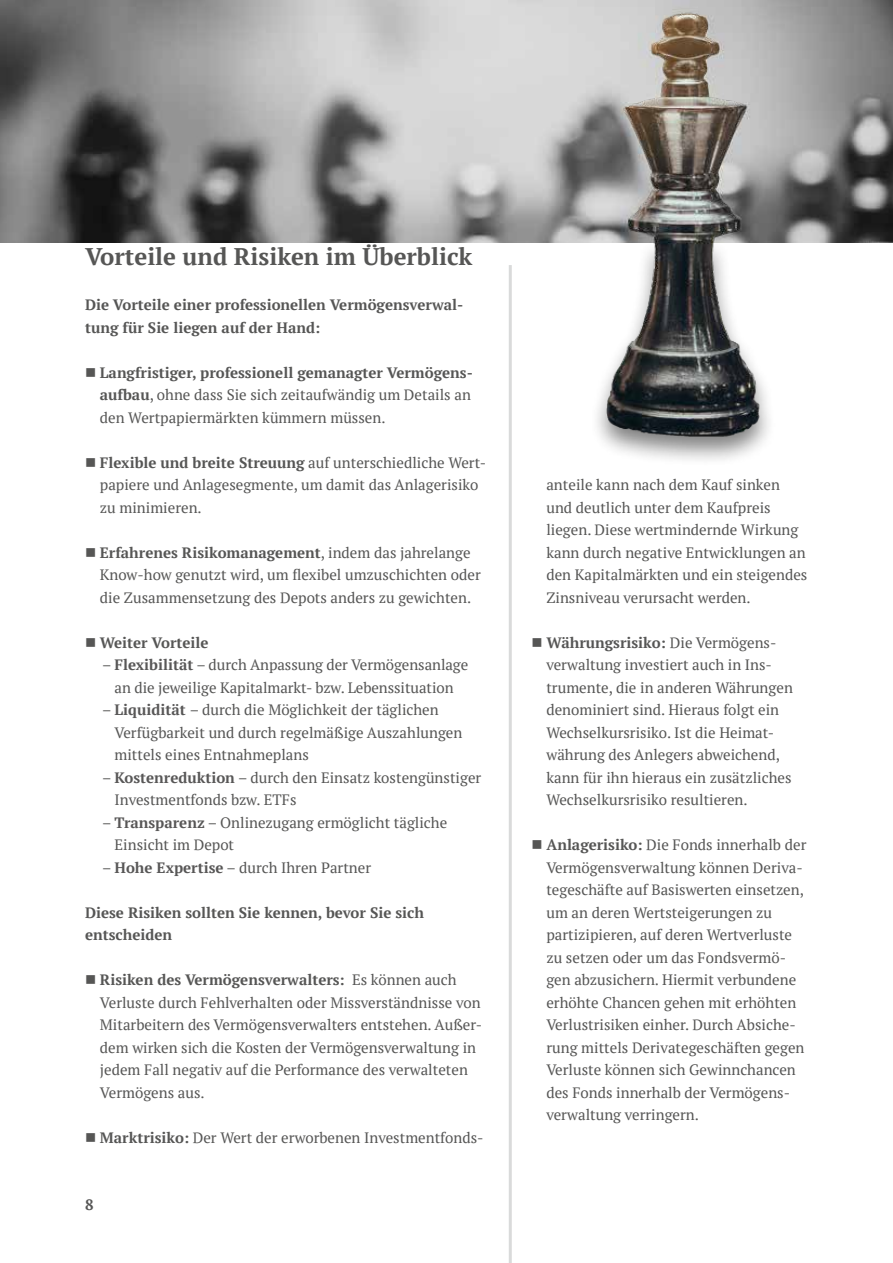
<style>
.page{position:relative;width:893px;height:1263px;background:#fff}
.page>*{position:absolute;margin:0;border:0;box-sizing:border-box;transform-origin:0 0}
.t1{font:700 24px "PT Serif";color:#565655}
.t2{font:15px/22.5px "PT Serif";color:#565655}
.t3{font:700 15px/22.5px "PT Serif";color:#565655}
.s1{font-weight:700}
.s2{font-weight:700;color:#585757}
</style>
<div class="page">
<div style="left:589px;top:237px;width:188px;height:230px;background:#000;opacity:.5"></div>
<img style="left:0;top:0;width:893px;height:243px">
<hr style="left:509px;top:265px;width:3px;height:998px;background:#d9dada">
<img style="left:592px;top:4px;width:169px;height:436px">
<h1 class="t1" style="left:85px;top:240px;width:389px">Vorteile und Risiken im Überblick</h1>
<p class="t3" style="left:85px;top:293px;width:380px">Die Vorteile einer professionellen Vermögensverwal&shy;tung für Sie liegen auf der Hand:</p>
<p class="t2" style="left:100px;top:361px;width:374px;text-indent:-15px">■ <span class="s1">Langfristiger, professionell gemanagter Vermögens&shy;aufbau</span>, ohne dass Sie sich zeitaufwändig um Details an den Wertpapiermärkten kümmern müssen.</p>
<p class="t2" style="left:100px;top:451px;width:388px;text-indent:-15px">■ <span class="s1">Flexible und breite Streuung</span> auf unterschiedliche Wert&shy;papiere und Anlagesegmente, um damit das Anlagerisiko zu minimieren.</p>
<p class="t2" style="left:100px;top:541px;width:382px;text-indent:-15px">■ <span class="s1">Erfahrenes Risikomanagement</span>, indem das jahrelange<br>Know-how genutzt wird, um flexibel umzuschichten oder die Zusammensetzung des Depots anders zu gewichten.</p>
<p class="t3" style="left:85px;top:631px;width:125px">■ Weiter Vorteile</p>
<p class="t2" style="left:102px;top:653px;width:368px;text-align:center">– <span class="s2">Flexibilität</span> – durch Anpassung der Vermögensanlage an die jeweilige Kapitalmarkt- bzw. Lebenssituation</p>
<p class="t2" style="left:114px;top:698px;width:349px;text-indent:-12px">– <span class="s2">Liquidität</span> – durch die Möglichkeit der täglichen<br>Verfügbarkeit und durch regelmäßige Auszahlungen mittels eines Entnahmeplans</p>
<p class="t2" style="left:114px;top:766px;width:368px;text-indent:-12px">– <span class="s2">Kostenreduktion</span> – durch den Einsatz kostengünstiger<br>Investmentfonds bzw. ETFs</p>
<p class="t2" style="left:114px;top:811px;width:334px;text-indent:-12px">– <span class="s2">Transparenz</span> – Onlinezugang ermöglicht tägliche<br>Einsicht im Depot</p>
<p class="t2" style="left:102px;top:856px;width:271px">– <span class="s2">Hohe Expertise</span> – durch Ihren Partner</p>
<p class="t3" style="left:85px;top:901px;width:340px">Diese Risiken sollten Sie kennen, bevor Sie sich entscheiden</p>
<p class="t2" style="left:100px;top:968px;width:384px;text-indent:-15px">■ <span class="s1">Risiken des Vermögensverwalters:</span> Es können auch Verluste durch Fehlverhalten oder Missverständnisse von Mitarbeitern des Vermögensverwalters entstehen. Außer&shy;dem wirken sich die Kosten der Vermögensverwaltung in jedem Fall negativ auf die Performance des verwalteten Vermögens aus.</p>
<p class="t2" style="left:85px;top:1126px;width:400px">■ <span class="s1">Marktrisiko:</span> Der Wert der erworbenen Investmentfonds-</p>
<p class="t3" style="left:85px;top:1193px;width:10px">8</p>
<p class="t2" style="left:546px;top:473px;width:262px">anteile kann nach dem Kauf sinken und deutlich unter dem Kaufpreis liegen. Diese wertmindernde Wirkung kann durch negative Entwicklungen an den Kapitalmärkten und ein steigendes Zinsniveau verursacht werden.</p>
<p class="t2" style="left:546px;top:631px;width:248px;text-indent:-15px">■ <span class="s1">Währungsrisiko:</span> Die Vermögens&shy;verwaltung investiert auch in Ins&shy;trumente, die in anderen Währungen denominiert sind. Hieraus folgt ein Wechselkursrisiko. Ist die Heimat&shy;währung des Anlegers abweichend, kann für ihn hieraus ein zusätzliches Wechselkursrisiko resultieren.</p>
<p class="t2" style="left:546px;top:833px;width:262px;text-indent:-15px">■ <span class="s1">Anlagerisiko:</span> Die Fonds innerhalb der Vermögensverwaltung können Deriva&shy;tegeschäfte auf Basiswerten einsetzen, um an deren Wertsteigerungen zu partizipieren, auf deren Wertverluste zu setzen oder um das Fondsvermö&shy;gen abzusichern. Hiermit verbundene erhöhte Chancen gehen mit erhöhten Verlustrisiken einher. Durch Absiche&shy;rung mittels Derivategeschäften gegen Verluste können sich Gewinnchancen des Fonds innerhalb der Vermögens&shy;verwaltung verringern.</p>
</div>
